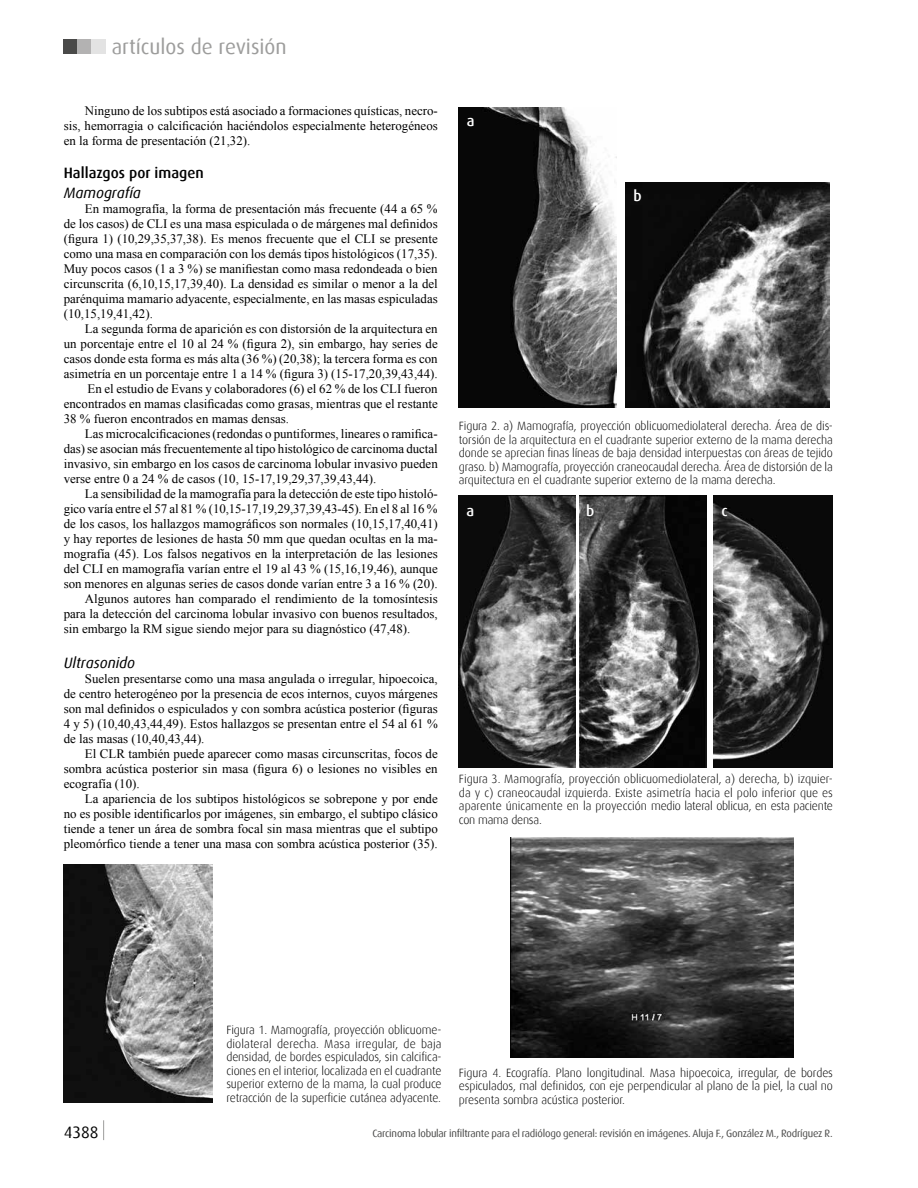
<style>
.page{position:relative;width:918px;height:1188px;background:#fff}
.page>*{position:absolute;margin:0;border:0;box-sizing:border-box;transform-origin:0 0}
.t1{font:21px "Dax";color:#9d9d9c}
.t2{font:16.5px "Dax";color:#000}
.t3{font:italic 15px "Dax";color:#000}
.t4{font:500 15px "Dax";color:#000}
.t5{font:500 15px "Dax";color:#fff}
.t6{font:12.9px/15px "Times New Roman";color:#000;text-align:justify}
.t7{font:300 12px/13.5px "Dax";letter-spacing:-.01em;color:#000;text-align:justify}
.t8{font:10.5px "Dax";letter-spacing:-.02em;color:#4a4a49}
</style>
<div class="page">
<svg style="left:103px;top:1120px;width:1px;height:20px"></svg>
<div style="left:64px;top:40px;width:14px;height:14px;background:#4a4a49"></div>
<div style="left:78px;top:40px;width:14px;height:14px;background:#b3b2b2"></div>
<div style="left:92px;top:40px;width:14px;height:14px;background:#e3e3e3"></div>
<img style="left:64px;top:864px;width:149px;height:239px">
<img style="left:459px;top:108px;width:158px;height:300px">
<img style="left:625px;top:183px;width:204px;height:225px">
<img style="left:459px;top:495px;width:116px;height:273px">
<img style="left:580px;top:495px;width:127px;height:273px">
<img style="left:713px;top:495px;width:119px;height:273px">
<img style="left:510px;top:837px;width:284px;height:220px">
<h1 class="t1" style="left:112px;top:35px;width:176px">artículos de revisión</h1>
<p class="t6" style="left:64px;top:103px;width:376px;text-indent:21px">Ninguno de los subtipos está asociado a formaciones quísticas, necro&shy;sis, hemorragia o calcificación haciéndolos especialmente heterogéneos en la forma de presentación (21,32).</p>
<p class="t4" style="left:64px;top:165px;width:141px">Hallazgos por imagen</p>
<p class="t3" style="left:64px;top:185px;width:79px">Mamografía</p>
<p class="t6" style="left:64px;top:201px;width:376px;text-indent:21px">En mamografía, la forma de presentación más frecuente (44 a 65 % de los casos) de CLI es una masa espiculada o de márgenes mal definidos (figura 1) (10,29,35,37,38). Es menos frecuente que el CLI se presente como una masa en comparación con los demás tipos histológicos (17,35).<br>Muy pocos casos (1 a 3 %) se manifiestan como masa redondeada o bien circunscrita (6,10,15,17,39,40). La densidad es similar o menor a la del parénquima mamario adyacente, especialmente, en las masas espiculadas (10,15,19,41,42).</p>
<p class="t6" style="left:85px;top:321px;width:354px">La segunda forma de aparición es con distorsión de la arquitectura en</p>
<p class="t6" style="left:64px;top:336px;width:376px">un porcentaje entre el 10 al 24 % (figura 2), sin embargo, hay series de</p>
<p class="t6" style="left:64px;top:351px;width:376px">casos donde esta forma es más alta (36 %) (20,38); la tercera forma es con</p>
<p class="t6" style="left:64px;top:366px;width:375px">asimetría en un porcentaje entre 1 a 14 % (figura 3) (15-17,20,39,43,44).</p>
<p class="t6" style="left:88px;top:381px;width:352px">En el estudio de Evans y colaboradores (6) el 62 % de los CLI fueron</p>
<p class="t6" style="left:64px;top:396px;width:376px">encontrados en mamas clasificadas como grasas, mientras que el restante</p>
<p class="t6" style="left:64px;top:411px;width:227px">38 % fueron encontrados en mamas densas.</p>
<p class="t6" style="left:85px;top:426px;width:354px">Las microcalcificaciones (redondas o puntiformes, lineares o ramifica-</p>
<p class="t6" style="left:64px;top:441px;width:375px">das) se asocian más frecuentemente al tipo histológico de carcinoma ductal</p>
<p class="t6" style="left:64px;top:456px;width:376px">invasivo, sin embargo en los casos de carcinoma lobular invasivo pueden</p>
<p class="t6" style="left:64px;top:471px;width:314px">verse entre 0 a 24 % de casos (10, 15-17,19,29,37,39,43,44).</p>
<p class="t6" style="left:85px;top:486px;width:354px">La sensibilidad de la mamografía para la detección de este tipo histoló-</p>
<p class="t6" style="left:64px;top:501px;width:375px">gico varía entre el 57 al 81 % (10,15-17,19,29,37,39,43-45). En el 8 al 16 %</p>
<p class="t6" style="left:64px;top:516px;width:376px">de los casos, los hallazgos mamográficos son normales (10,15,17,40,41)</p>
<p class="t6" style="left:64px;top:531px;width:376px">y hay reportes de lesiones de hasta 50 mm que quedan ocultas en la ma-</p>
<p class="t6" style="left:64px;top:546px;width:376px">mografía (45). Los falsos negativos en la interpretación de las lesiones</p>
<p class="t6" style="left:64px;top:561px;width:375px">del CLI en mamografía varían entre el 19 al 43 % (15,16,19,46), aunque</p>
<p class="t6" style="left:64px;top:576px;width:375px">son menores en algunas series de casos donde varían entre 3 a 16 % (20).</p>
<p class="t6" style="left:85px;top:591px;width:354px">Algunos autores han comparado el rendimiento de la tomosíntesis</p>
<p class="t6" style="left:64px;top:606px;width:376px">para la detección del carcinoma lobular invasivo con buenos resultados,</p>
<p class="t6" style="left:64px;top:621px;width:348px">sin embargo la RM sigue siendo mejor para su diagnóstico (47,48).</p>
<p class="t3" style="left:64px;top:654px;width:73px">Ultrasonido</p>
<p class="t6" style="left:64px;top:671px;width:376px;text-indent:21px">Suelen presentarse como una masa angulada o irregular, hipoecoica, de centro heterogéneo por la presencia de ecos internos, cuyos márgenes son mal definidos o espiculados y con sombra acústica posterior (figuras 4 y 5) (10,40,43,44,49). Estos hallazgos se presentan entre el 54 al 61 % de las masas (10,40,43,44).</p>
<p class="t6" style="left:64px;top:746px;width:376px;text-indent:21px">El CLR también puede aparecer como masas circunscritas, focos de sombra acústica posterior sin masa (figura 6) o lesiones no visibles en ecografía (10).</p>
<p class="t6" style="left:64px;top:791px;width:376px;text-indent:21px">La apariencia de los subtipos histológicos se sobrepone y por ende no es posible identificarlos por imágenes, sin embargo, el subtipo clásico tiende a tener un área de sombra focal sin masa mientras que el subtipo pleomórfico tiende a tener una masa con sombra acústica posterior (35).</p>
<p class="t5" style="left:467px;top:112px;width:9px">a</p>
<p class="t5" style="left:634px;top:187px;width:10px">b</p>
<p class="t7" style="left:459px;top:419px;width:376px">Figura 2. a) Mamografía, proyección oblicuomediolateral derecha. Área de dis&shy;torsión de la arquitectura en el cuadrante superior externo de la mama derecha donde se aprecian finas líneas de baja densidad interpuestas con áreas de tejido graso. b) Mamografía, proyección craneocaudal derecha. Área de distorsión de la arquitectura en el cuadrante superior externo de la mama derecha.</p>
<p class="t5" style="left:466px;top:502px;width:9px">a</p>
<p class="t5" style="left:586px;top:502px;width:10px">b</p>
<p class="t5" style="left:722px;top:502px;width:8px">c</p>
<p class="t7" style="left:459px;top:773px;width:376px">Figura 3. Mamografía, proyección oblicuomediolateral, a) derecha, b) izquier&shy;da y c) craneocaudal izquierda. Existe asimetría hacia el polo inferior que es aparente únicamente en la proyección medio lateral oblicua, en esta paciente con mama densa.</p>
<p class="t7" style="left:226px;top:1023px;width:217px">Figura 1. Mamografía, proyección oblicuome&shy;diolateral derecha. Masa irregular, de baja densidad, de bordes espiculados, sin calcifica&shy;ciones en el interior, localizada en el cuadrante superior externo de la mama, la cual produce retracción de la superficie cutánea adyacente.</p>
<p class="t7" style="left:459px;top:1066px;width:376px">Figura 4. Ecografía. Plano longitudinal. Masa hipoecoica, irregular, de bordes espiculados, mal definidos, con eje perpendicular al plano de la piel, la cual no presenta sombra acústica posterior.</p>
<p class="t2" style="left:64px;top:1123px;width:36px">4388</p>
<p class="t8" style="left:372px;top:1127px;width:462px">Carcinoma lobular infiltrante para el radiólogo general: revisión en imágenes. Aluja F., González M., Rodríguez R.</p>
</div>
